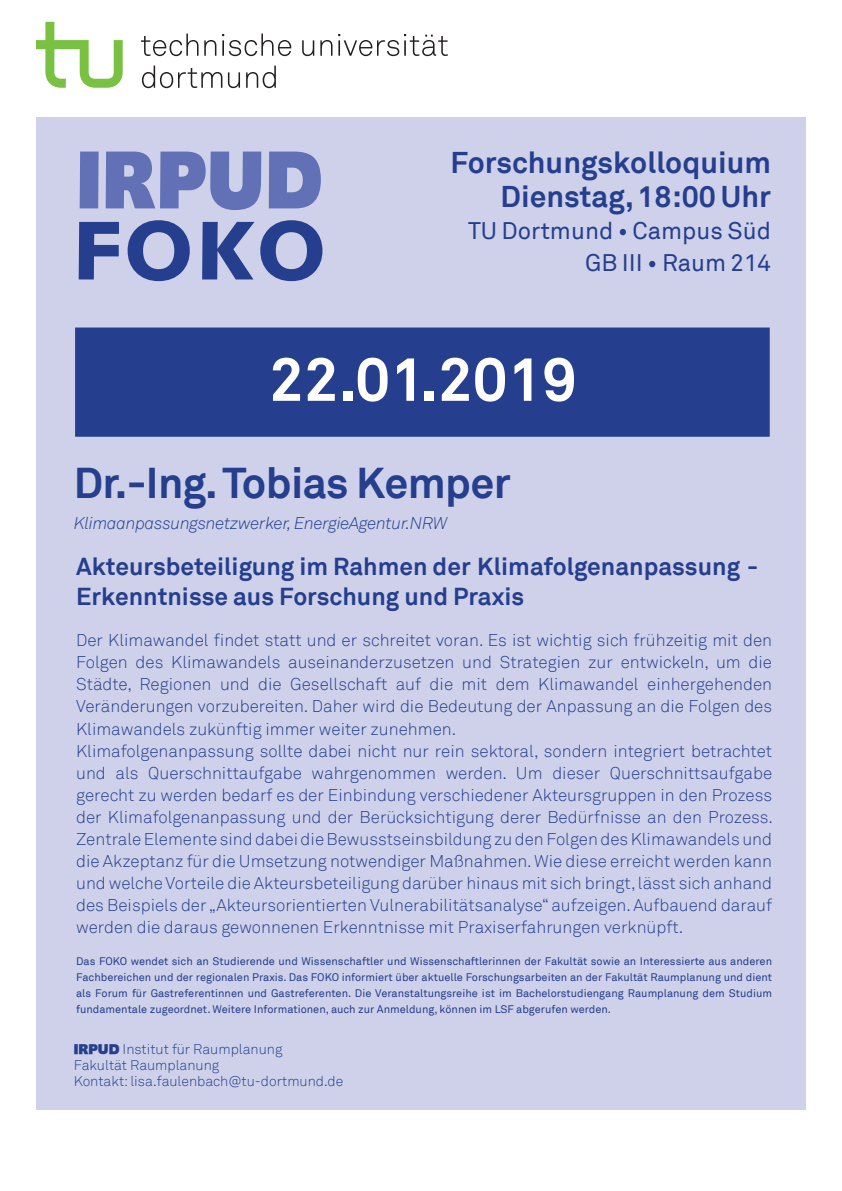
<style>
.page{position:relative;width:842px;height:1191px;background:#fff}
.page>*{position:absolute;margin:0;border:0;box-sizing:border-box;transform-origin:0 0}
.t1{font:900 83.2px "Syntax";color:#253f8e}
.t2{font:900 82.1px "Syntax";letter-spacing:.015em;color:#6271b6;scale:.9 1}
.t3{font:700 60.9px "Akkurat";color:#fff}
.Text{font:700 43px "Akkurat";letter-spacing:-.015em;color:#253f8e}
.txt-1_anfang{font:700 30px "Akkurat";color:#253f8e}
.Text-2{font:700 24.5px/29.4px "Akkurat";color:#253f8e}
.txt-1_anfang-2{font:24px "Akkurat";color:#253f8e}
.Text_Erläuterung{font:300 17px/22px "Akkurat";color:#253f8e;text-align:justify}
.Text-3{font:italic 300 17px "Akkurat";letter-spacing:-.015em;color:#253f8e}
.Text_Erläuterung-2{font:300 14px "Akkurat";color:#253f8e}
.Text_Erläuterung-3{font:11px/16px "Akkurat";color:#253f8e;text-align:justify}
.s1{font-size:24px}
.s2{font-family:"Syntax";font-weight:900}
</style>
<div class="page">
<div style="left:36px;top:118px;width:770px;height:992px;background:#ced1e9"></div>
<svg style="left:36px;top:22px;width:87px;height:66px"></svg>
<svg style="left:141px;top:34px;width:75px;height:22px"></svg>
<svg style="left:222px;top:34px;width:69px;height:22px"></svg>
<svg style="left:302px;top:40px;width:12px;height:16px"></svg>
<svg style="left:320px;top:40px;width:12px;height:16px"></svg>
<svg style="left:338px;top:34px;width:110px;height:22px"></svg>
<svg style="left:142px;top:66px;width:80px;height:22px"></svg>
<svg style="left:228px;top:72px;width:12px;height:16px"></svg>
<svg style="left:246px;top:66px;width:30px;height:22px"></svg>
<div style="left:75px;top:327px;width:695px;height:110px;background:#253f8e;border:1px solid #253f8e"></div>
<p class="t2" style="left:77px;top:131px;width:275px">IRPUD</p>
<p class="t1" style="left:72px;top:201px;width:255px">FOKO</p>
<p class="txt-1_anfang" style="left:451px;top:143px;width:322px">Forschungskolloquium</p>
<p class="txt-1_anfang" style="left:501px;top:177px;width:272px">Dienstag, 18:00 Uhr</p>
<p class="txt-1_anfang-2" style="left:468px;top:216px;width:304px">TU Dortmund • Campus Süd</p>
<p class="txt-1_anfang-2" style="left:585px;top:248px;width:187px">GB III • Raum 214</p>
<p class="t3" style="left:269px;top:341px;width:309px">22.01.2019</p>
<p class="Text" style="left:74px;top:455px;width:439px">Dr.-Ing. Tobias Kemper</p>
<p class="Text-3" style="left:74px;top:513px;width:375px">Klimaanpassungsnetzwerker, EnergieAgentur.NRW</p>
<p class="Text-2" style="left:76px;top:552px;width:684px">Akteursbeteiligung im Rahmen der Klimafolgenanpassung <span class="s1">-<br></span>Erkenntnisse aus Forschung und Praxis</p>
<p class="Text_Erläuterung" style="left:76px;top:630px;width:697px">Der Klimawandel findet statt und er schreitet voran. Es ist wichtig sich frühzeitig mit den Folgen des Klimawandels auseinanderzusetzen und Strategien zur entwickeln, um die Städte, Regionen und die Gesellschaft auf die mit dem Klimawandel einhergehenden Veränderungen vorzubereiten. Daher wird die Bedeutung der Anpassung an die Folgen des Klimawandels zukünftig immer weiter zunehmen.</p>
<p class="Text_Erläuterung" style="left:76px;top:740px;width:698px">Klimafolgenanpassung sollte dabei nicht nur rein sektoral, sondern integriert betrachtet und als Querschnittaufgabe wahrgenommen werden. Um dieser Querschnittsaufgabe gerecht zu werden bedarf es der Einbindung verschiedener Akteursgruppen in den Prozess der Klimafolgenanpassung und der Berücksichtigung derer Bedürfnisse an den Prozess.<br>Zentrale Elemente sind dabei die Bewusstseinsbildung zu den Folgen des Klimawandels und die Akzeptanz für die Umsetzung notwendiger Maßnahmen. Wie diese erreicht werden kann und welche Vorteile die Akteursbeteiligung darüber hinaus mit sich bringt, lässt sich anhand des Beispiels der „Akteursorientierten Vulnerabilitätsanalyse“ aufzeigen. Aufbauend darauf werden die daraus gewonnenen Erkenntnisse mit Praxiserfahrungen verknüpft.</p>
<p class="Text_Erläuterung-3" style="left:76px;top:953px;width:697px">Das FOKO wendet sich an Studierende und Wissenschaftler und Wissenschaftlerinnen der Fakultät sowie an Interessierte aus anderen Fachbereichen und der regionalen Praxis. Das FOKO informiert über aktuelle Forschungsarbeiten an der Fakultät Raumplanung und dient als Forum für Gastreferentinnen und Gastreferenten. Die Veranstaltungsreihe ist im Bachelorstudiengang Raumplanung dem Studium fundamentale zugeordnet. Weitere Informationen, auch zur Anmeldung, können im LSF abgerufen werden.</p>
<p class="Text_Erläuterung-2" style="left:74px;top:1040px;width:210px"><span class="s2">IRPUD</span> Institut für Raumplanung</p>
<p class="Text_Erläuterung-2" style="left:74px;top:1056px;width:147px">Fakultät Raumplanung</p>
<p class="Text_Erläuterung-2" style="left:74px;top:1072px;width:271px">Kontakt: lisa.faulenbach@tu-dortmund.de</p>
</div>
